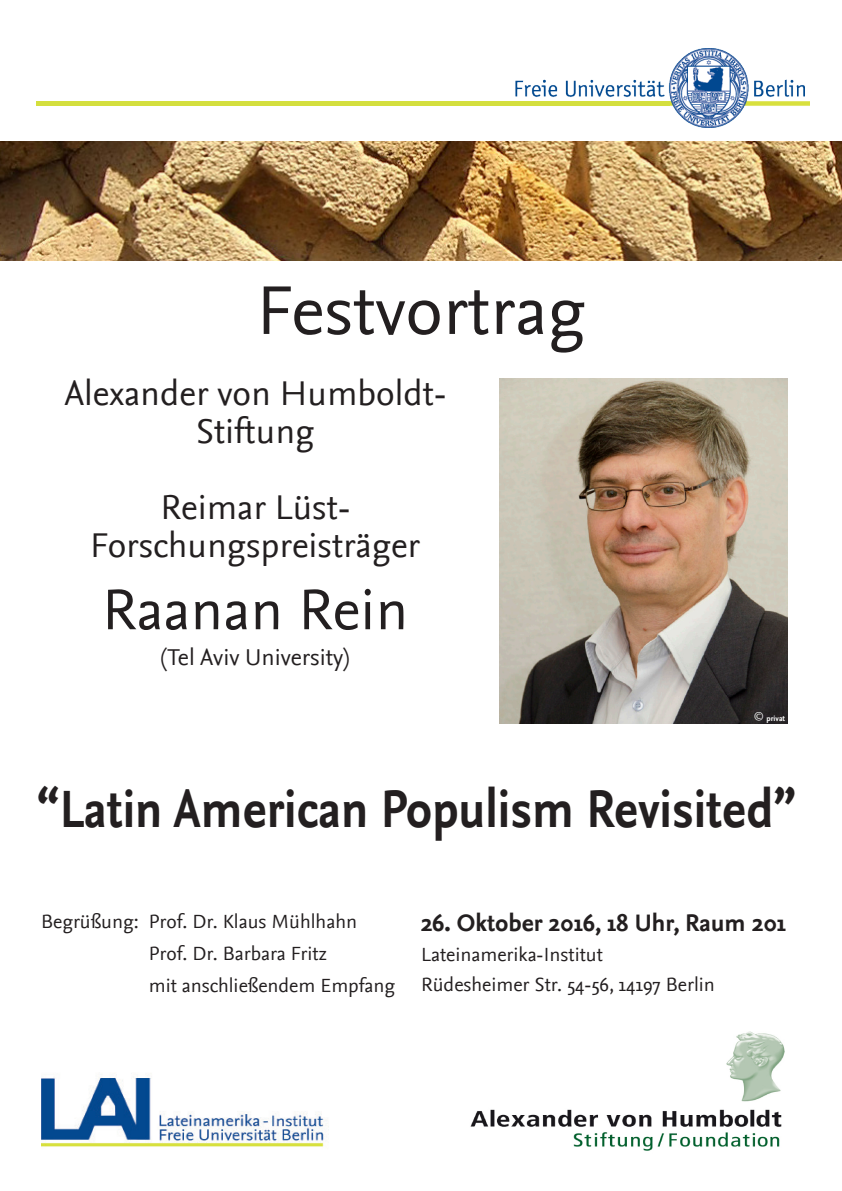
<style>
.page{position:relative;width:842px;height:1191px;background:#fff}
.page>*{position:absolute;margin:0;border:0;box-sizing:border-box;transform-origin:0 0}
.t1{font:72px "Nexus Sans";color:#231f20}
.t2{font:60px "Nexus Sans";color:#231f20}
.t3{font:700 55px "Nexus Sans TF";color:#231f20;scale:.9 1}
.t4{font:36px/38px "Nexus Sans";color:#231f20;text-align:center}
.t5{font:700 25px "Nexus Sans";color:#231f20}
.t6{font:24px "Nexus Sans";color:#231f20}
.t7{font:20px "Nexus Sans";color:#231f20}
.t8{font:700 8px "Nexus Sans";color:#fff}
.s1{font-family:"Myriad Pro";font-weight:400;font-size:14px}
</style>
<div class="page">
<img style="left:0;top:142px;width:842px;height:119px">
<img style="left:515px;top:48px;width:294px;height:80px">
<div style="left:36px;top:101px;width:634px;height:5px;background:#d4df3e"></div>
<img style="left:41px;top:1074px;width:288px;height:73px">
<img style="left:500px;top:378px;width:287px;height:345px">
<img style="left:470px;top:1031px;width:315px;height:120px">
<div style="left:448px;top:1031px;width:244px;height:35px;background:#fff"></div>
<p class="t1" style="left:256px;top:269px;width:331px">Festvortrag</p>
<p class="t4" style="left:64px;top:375px;width:384px">Alexander von Humboldt-</p>
<p class="t4" style="left:196px;top:413px;width:120px">Stiftung</p>
<p class="t4" style="left:90px;top:489px;width:331px">Reimar Lüst-<br>Forschungspreisträger</p>
<p class="t2" style="left:102px;top:575px;width:308px">Raanan Rein</p>
<p class="t6" style="left:161px;top:643px;width:190px">(Tel Aviv University)</p>
<p class="t8" style="left:754px;top:713px;width:33px"><span class="s1">©</span> privat</p>
<p class="t3" style="left:37px;top:778px;width:845px">“Latin American Populism Revisited”</p>
<p class="t7" style="left:41px;top:909px;width:99px">Begrüßung:</p>
<p class="t5" style="left:421px;top:908px;width:367px">26. Oktober 2016, 18 Uhr, Raum 201</p>
<p class="t7" style="left:421px;top:943px;width:183px">Lateinamerika-Institut</p>
<p class="t7" style="left:421px;top:973px;width:295px">Rüdesheimer Str. 54-56, 14197 Berlin</p>
<p class="t7" style="left:149px;top:909px;width:210px">Prof. Dr. Klaus Mühlhahn</p>
<p class="t7" style="left:149px;top:941px;width:180px">Prof. Dr. Barbara Fritz</p>
<p class="t7" style="left:149px;top:973px;width:248px">mit anschließendem Empfang</p>
</div>
